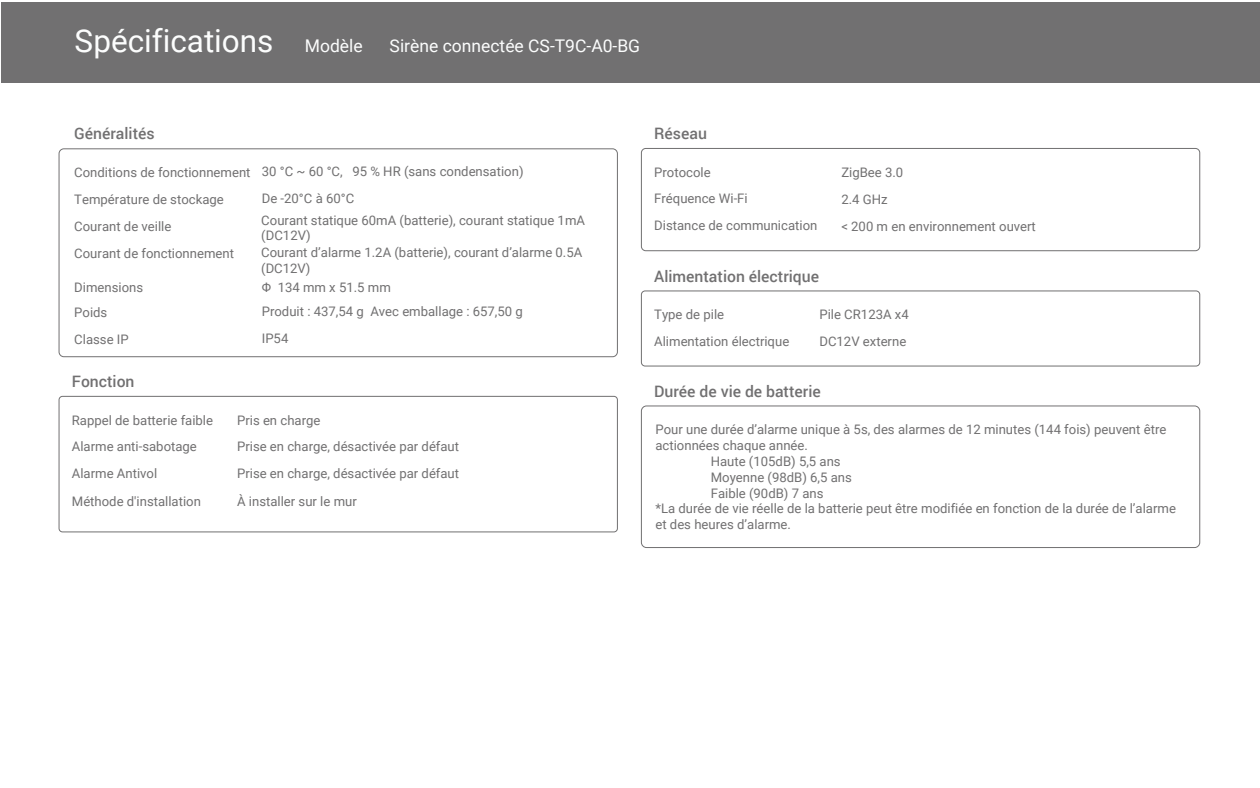
<style>
.page{position:relative;width:1260px;height:788px;background:#fff}
.page>*{position:absolute;margin:0;border:0;box-sizing:border-box;transform-origin:0 0}
.t1{font:31.5px "Roboto";color:#fcfdfd}
.t2{font:17.5px "Roboto";color:#fcfdfd}
.t3{font:500 15.75px "Roboto";color:#717071}
.t4{font:700 14px "Roboto";color:#fcfdfd}
.t5{font:13.12px/15.8px "Roboto";color:#717071}
</style>
<div class="page">
<div style="left:1px;top:2px;width:1259px;height:80px;background:#717071"></div>
<div style="left:641px;top:148px;width:559px;height:103px;border:1px solid #717071;border-radius:4px"></div>
<div style="left:641px;top:290px;width:559px;height:76px;border:1px solid #717071;border-radius:4px"></div>
<div style="left:641px;top:405px;width:559px;height:143px;border:1px solid #717071;border-radius:5px"></div>
<div style="left:59px;top:396px;width:559px;height:136px;border:1px solid #717071;border-radius:3px"></div>
<div style="left:59px;top:148px;width:559px;height:209px;border:1px solid #717071;border-radius:5px"></div>
<h1 class="t1" style="left:75px;top:19px;width:200px">Spécifications</h1>
<p class="t4" style="left:288px;top:35px;width:200px">Détecteur de fumée CS-T4C-BG</p>
<h2 class="t2" style="left:305px;top:33px;width:59px">Modèle</h2>
<h2 class="t2" style="left:390px;top:33px;width:252px">Sirène connectée CS-T9C-A0-BG</h2>
<p class="t3" style="left:74px;top:122px;width:82px">Généralités</p>
<p class="t5" style="left:74px;top:157px;width:451px;line-height:27.4px">Conditions de fonctionnement 30 °C ~ 60 °C, 95 % HR (sans condensation)<br>Température de stockage</p>
<p class="t5" style="left:262px;top:190px;width:94px">De -20°C à 60°C</p>
<p class="t5" style="left:74px;top:218px;width:99px">Courant de veille</p>
<p class="t5" style="left:261px;top:211px;width:325px">Courant statique 60mA (batterie), courant statique 1mA (DC12V)</p>
<p class="t5" style="left:74px;top:245px;width:161px">Courant de fonctionnement</p>
<p class="t5" style="left:261px;top:244px;width:323px">Courant d’alarme 1.2A (batterie), courant d’alarme 0.5A (DC12V)</p>
<p class="t5" style="left:74px;top:279px;width:70px">Dimensions</p>
<p class="t5" style="left:262px;top:279px;width:131px">Φ 134 mm x 51.5 mm</p>
<p class="t5" style="left:74px;top:304px;width:35px">Poids</p>
<p class="t5" style="left:262px;top:303px;width:263px">Produit : 437,54 g Avec emballage : 657,50 g</p>
<p class="t5" style="left:74px;top:331px;width:56px">Classe IP</p>
<p class="t5" style="left:262px;top:330px;width:28px">IP54</p>
<p class="t3" style="left:72px;top:370px;width:64px">Fonction</p>
<p class="t5" style="left:72px;top:411px;width:143px">Rappel de batterie faible</p>
<p class="t5" style="left:237px;top:411px;width:85px">Pris en charge</p>
<p class="t5" style="left:72px;top:438px;width:127px">Alarme anti-sabotage</p>
<p class="t5" style="left:237px;top:438px;width:224px">Prise en charge, désactivée par défaut</p>
<p class="t5" style="left:72px;top:465px;width:87px">Alarme Antivol</p>
<p class="t5" style="left:237px;top:465px;width:224px">Prise en charge, désactivée par défaut</p>
<p class="t5" style="left:72px;top:493px;width:131px">Méthode d'installation</p>
<p class="t5" style="left:237px;top:493px;width:121px">À installer sur le mur</p>
<p class="t3" style="left:654px;top:122px;width:54px">Réseau</p>
<p class="t5" style="left:654px;top:164px;width:58px">Protocole</p>
<p class="t5" style="left:841px;top:164px;width:63px">ZigBee 3.0</p>
<p class="t5" style="left:654px;top:190px;width:95px">Fréquence Wi-Fi</p>
<p class="t5" style="left:841px;top:191px;width:48px">2.4 GHz</p>
<p class="t5" style="left:654px;top:217px;width:165px">Distance de communication</p>
<p class="t5" style="left:841px;top:217px;width:196px">&lt; 200 m en environnement ouvert</p>
<p class="t3" style="left:654px;top:265px;width:166px">Alimentation électrique</p>
<p class="t5" style="left:654px;top:306px;width:71px">Type de pile</p>
<p class="t5" style="left:819px;top:306px;width:91px">Pile CR123A x4</p>
<p class="t5" style="left:654px;top:332px;width:137px">Alimentation électrique</p>
<p class="t5" style="left:819px;top:332px;width:88px">DC12V externe</p>
<p class="t3" style="left:654px;top:380px;width:168px">Durée de vie de batterie</p>
<p class="t5" style="left:655px;top:421px;width:512px">Pour une durée d’alarme unique à 5s, des alarmes de 12 minutes (144 fois) peuvent être</p>
<p class="t5" style="left:655px;top:437px;width:154px">actionnées chaque année.</p>
<p class="t5" style="left:711px;top:453px;width:131px">Haute (105dB) 5,5 ans</p>
<p class="t5" style="left:711px;top:468px;width:143px">Moyenne (98dB) 6,5 ans</p>
<p class="t5" style="left:711px;top:484px;width:114px">Faible (90dB) 7 ans</p>
<p class="t5" style="left:655px;top:500px;width:522px">*La durée de vie réelle de la batterie peut être modifiée en fonction de la durée de l’alarme</p>
<p class="t5" style="left:655px;top:516px;width:137px">et des heures d’alarme.</p>
</div>
